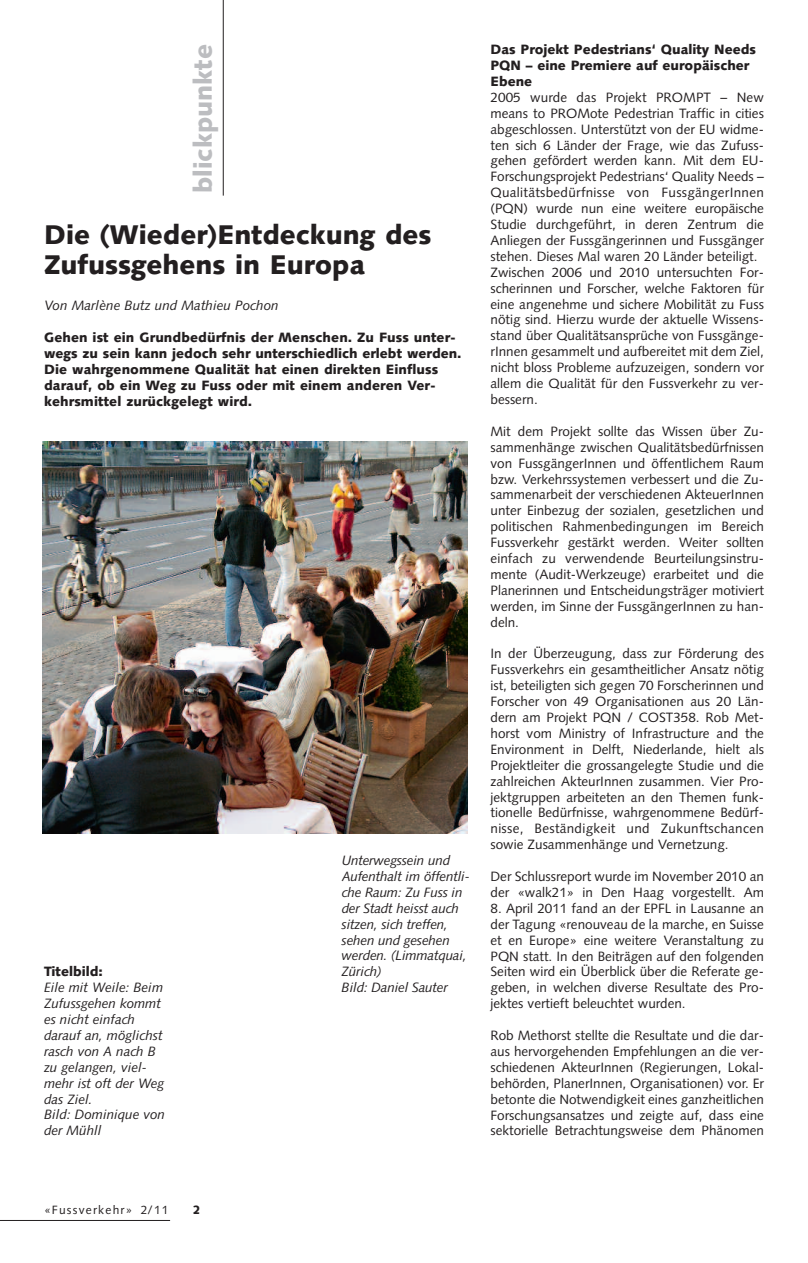
<style>
.page{position:relative;width:808px;height:1263px;background:#fff}
.page>*{position:absolute;margin:0;border:0;box-sizing:border-box;transform-origin:0 0}
.t1{font:900 27px/30px "Syntax";color:#231f20}
.t2{font:900 25.5px "Syntax";color:#bcbdc0}
.t3{font:13.5px/15.9px "Syntax";color:#231f20;text-align:justify}
.t4{font:italic 13.5px/15.9px "Syntax";letter-spacing:-.005em;color:#231f20}
.t5{font:900 13.5px/15.9px "Syntax";letter-spacing:.005em;color:#231f20}
.t6{font:12px "Syntax";letter-spacing:.1em;color:#231f20}
.t7{font:900 12px "Syntax";color:#231f20}
</style>
<div class="page">
<hr style="left:0;top:1220px;width:170px;height:1px;background:#231f20">
<img style="left:43px;top:441px;width:425px;height:392px">
<hr style="left:223px;top:0;width:1px;height:196px;background:#231f20">
<h2 class="t2" style="left:193px;top:193px;width:151px;rotate:-90deg">blickpunkte</h2>
<h1 class="t1" style="left:44px;top:222px;width:389px">Die (Wieder)Entdeckung des<br>Zufussgehens in Europa</h1>
<p class="t4" style="left:44px;top:299px;width:236px">Von Marlène Butz und Mathieu Pochon</p>
<p class="t5" style="left:44px;top:331px;width:419px">Gehen ist ein Grundbedürfnis der Menschen. Zu Fuss unter&shy;wegs zu sein kann jedoch sehr unterschiedlich erlebt werden.<br>Die wahrgenommene Qualität hat einen direkten Einfluss darauf, ob ein Weg zu Fuss oder mit einem anderen Ver&shy;kehrsmittel zurückgelegt wird.</p>
<p class="t5" style="left:44px;top:965px;width:60px">Titelbild:</p>
<p class="t4" style="left:44px;top:981px;width:122px">Eile mit Weile: Beim<br>Zufussgehen kommt es nicht einfach darauf an, möglichst rasch von A nach B zu gelangen, viel&shy;mehr ist oft der Weg das Ziel.<br>Bild: Dominique von der Mühll</p>
<p class="t4" style="left:342px;top:854px;width:130px">Unterwegssein und<br>Aufenthalt im öffentli&shy;che Raum: Zu Fuss in der Stadt heisst auch sitzen, sich treffen, sehen und gesehen werden. (Limmatquai,<br>Zürich)<br>Bild: Daniel Sauter</p>
<p class="t5" style="left:490px;top:43px;width:267px">Das Projekt Pedestrians‘ Quality Needs<br>PQN – eine Premiere auf europäischer<br>Ebene</p>
<p class="t3" style="left:490px;top:90px;width:275px;text-align:left">2005 wurde das Projekt PROMPT – New means to PROMote Pedestrian Traffic in cities abgeschlossen. Unterstützt von der EU widme&shy;ten sich 6 Länder der Frage, wie das Zufuss&shy;gehen gefördert werden kann. Mit dem EU-Forschungsprojekt Pedestrians‘ Quality Needs – Qualitätsbedürfnisse von FussgängerInnen (PQN) wurde nun eine weitere europäische Studie durchgeführt, in deren Zentrum die Anliegen der Fussgängerinnen und Fussgänger stehen. Dieses Mal waren 20 Länder beteiligt.<br>Zwischen 2006 und 2010 untersuchten For&shy;scherinnen und Forscher, welche Faktoren für eine angenehme und sichere Mobilität zu Fuss nötig sind. Hierzu wurde der aktuelle Wissens&shy;stand über Qualitätsansprüche von Fussgänge&shy;rInnen gesammelt und aufbereitet mit dem Ziel, nicht bloss Probleme aufzuzeigen, sondern vor allem die Qualität für den Fussverkehr zu ver&shy;bessern.</p>
<p class="t3" style="left:490px;top:424px;width:275px">Mit dem Projekt sollte das Wissen über Zu&shy;sammenhänge zwischen Qualitätsbedürfnissen von FussgängerInnen und öffentlichem Raum bzw. Verkehrssystemen verbessert und die Zu&shy;sammenarbeit der verschiedenen AkteuerInnen unter Einbezug der sozialen, gesetzlichen und politischen Rahmenbedingungen im Bereich Fussverkehr gestärkt werden. Weiter sollten einfach zu verwendende Beurteilungsinstru&shy;mente (Audit-Werkzeuge) erarbeitet und die Planerinnen und Entscheidungsträger motiviert werden, im Sinne der FussgängerInnen zu han&shy;deln.</p>
<p class="t3" style="left:490px;top:647px;width:275px">In der Überzeugung, dass zur Förderung des Fussverkehrs ein gesamtheitlicher Ansatz nötig ist, beteiligten sich gegen 70 Forscherinnen und Forscher von 49 Organisationen aus 20 Län&shy;dern am Projekt PQN / COST358. Rob Met&shy;horst vom Ministry of Infrastructure and the Environment in Delft, Niederlande, hielt als Projektleiter die grossangelegte Studie und die zahlreichen AkteurInnen zusammen. Vier Pro&shy;jektgruppen arbeiteten an den Themen funk&shy;tionelle Bedürfnisse, wahrgenommene Bedürf&shy;nisse, Beständigkeit und Zukunftschancen sowie Zusammenhänge und Vernetzung.</p>
<p class="t3" style="left:490px;top:870px;width:275px">Der Schlussreport wurde im November 2010 an der «walk21» in Den Haag vorgestellt. Am</p>
<p class="t3" style="left:490px;top:901px;width:275px">8. April 2011 fand an der EPFL in Lausanne an der Tagung «renouveau de la marche, en Suisse et en Europe» eine weitere Veranstaltung zu PQN statt. In den Beiträgen auf den folgenden Seiten wird ein Überblick über die Referate ge&shy;geben, in welchen diverse Resultate des Pro&shy;jektes vertieft beleuchtet wurden.</p>
<p class="t3" style="left:490px;top:1029px;width:275px">Rob Methorst stellte die Resultate und die dar&shy;aus hervorgehenden Empfehlungen an die ver&shy;schiedenen AkteurInnen (Regierungen, Lokal&shy;behörden, PlanerInnen, Organisationen) vor. Er betonte die Notwendigkeit eines ganzheitlichen Forschungsansatzes und zeigte auf, dass eine sektorielle Betrachtungsweise dem Phänomen</p>
<p class="t6" style="left:44px;top:1205px;width:126px">«Fussverkehr» 2/11</p>
<p class="t7" style="left:193px;top:1205px;width:9px">2</p>
</div>
